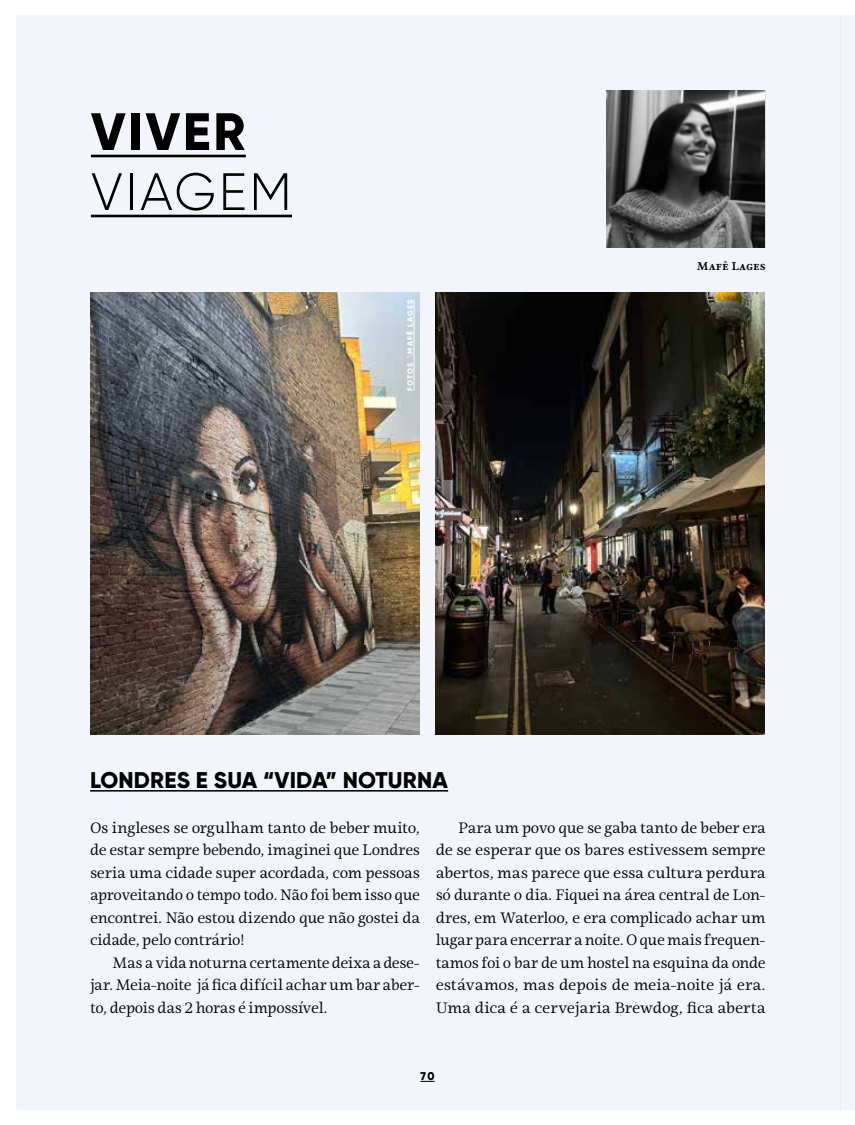
<style>
.page{position:relative;width:855px;height:1125px;background:#fff}
.page>*{position:absolute;margin:0;border:0;box-sizing:border-box;transform-origin:0 0}
.t1{font:300 52.5px "Gilroy";letter-spacing:.05em;color:#000}
.t2{font:800 52.5px "Gilroy";letter-spacing:.05em;color:#000}
.t3{font:800 22.65px "Gilroy";letter-spacing:.01em;color:#000}
.t4{font:15px/22.5px "Ninfa Serif";letter-spacing:-.02em;color:#000;text-align:justify}
.t5{font:700 11.25px "Ninfa Serif";color:#000}
.t6{font:800 11.25px "Gilroy";color:#000}
.t7{font:800 7.5px "Gilroy";letter-spacing:.155em;color:#fff}
</style>
<div class="page">
<div style="left:16px;top:15px;width:825px;height:1095px;background:#f2f5fc"></div>
<hr style="left:91px;top:155px;width:155px;height:2px;background:#000">
<hr style="left:91px;top:215px;width:201px;height:2px;background:#000">
<hr style="left:90px;top:790px;width:358px;height:2px;background:#000">
<img style="left:91px;top:292px;width:329px;height:443px">
<img style="left:435px;top:292px;width:329px;height:443px">
<hr style="left:414px;top:300px;width:1px;height:91px;background:#fff">
<svg style="left:420px;top:1081px;width:15px;height:1px"></svg>
<img style="left:607px;top:90px;width:158px;height:158px">
<div style="left:841px;top:15px;width:14px;height:1095px;background:#f2f5fc"></div>
<h1 class="t2" style="left:91px;top:99px;width:156px">VIVER</h1>
<h1 class="t1" style="left:91px;top:160px;width:202px">VIAGEM</h1>
<p class="t7" style="left:406px;top:391px;width:93px;rotate:-90deg">FOTOS \MAFÊ LAGES</p>
<p class="t5" style="left:697px;top:258px;width:70px">Mafê Lages</p>
<h2 class="t3" style="left:90px;top:766px;width:359px">LONDRES E SUA “VIDA” NOTURNA</h2>
<p class="t4" style="left:90px;top:816px;width:332px">Os ingleses se orgulham tanto de beber muito, de estar sempre bebendo, imaginei que Londres seria uma cidade super acordada, com pessoas aproveitando o tempo todo. Não foi bem isso que encontrei. Não estou dizendo que não gostei da cidade, pelo contrário!</p>
<p class="t4" style="left:90px;top:951px;width:332px;text-indent:22px">Mas a vida noturna certamente deixa a dese&shy;jar. Meia-noite já fica difícil achar um bar aber&shy;to, depois das 2 horas é impossível.</p>
<p class="t4" style="left:436px;top:816px;width:332px;text-indent:23px">Para um povo que se gaba tanto de beber era de se esperar que os bares estivessem sempre abertos, mas parece que essa cultura perdura só durante o dia. Fiquei na área central de Lon&shy;dres, em Waterloo, e era complicado achar um lugar para encerrar a noite. O que mais frequen&shy;tamos foi o bar de um hostel na esquina da onde estávamos, mas depois de meia-noite já era.<br>Uma dica é a cervejaria Brewdog, fica aberta</p>
<p class="t6" style="left:420px;top:1069px;width:16px">70</p>
</div>
